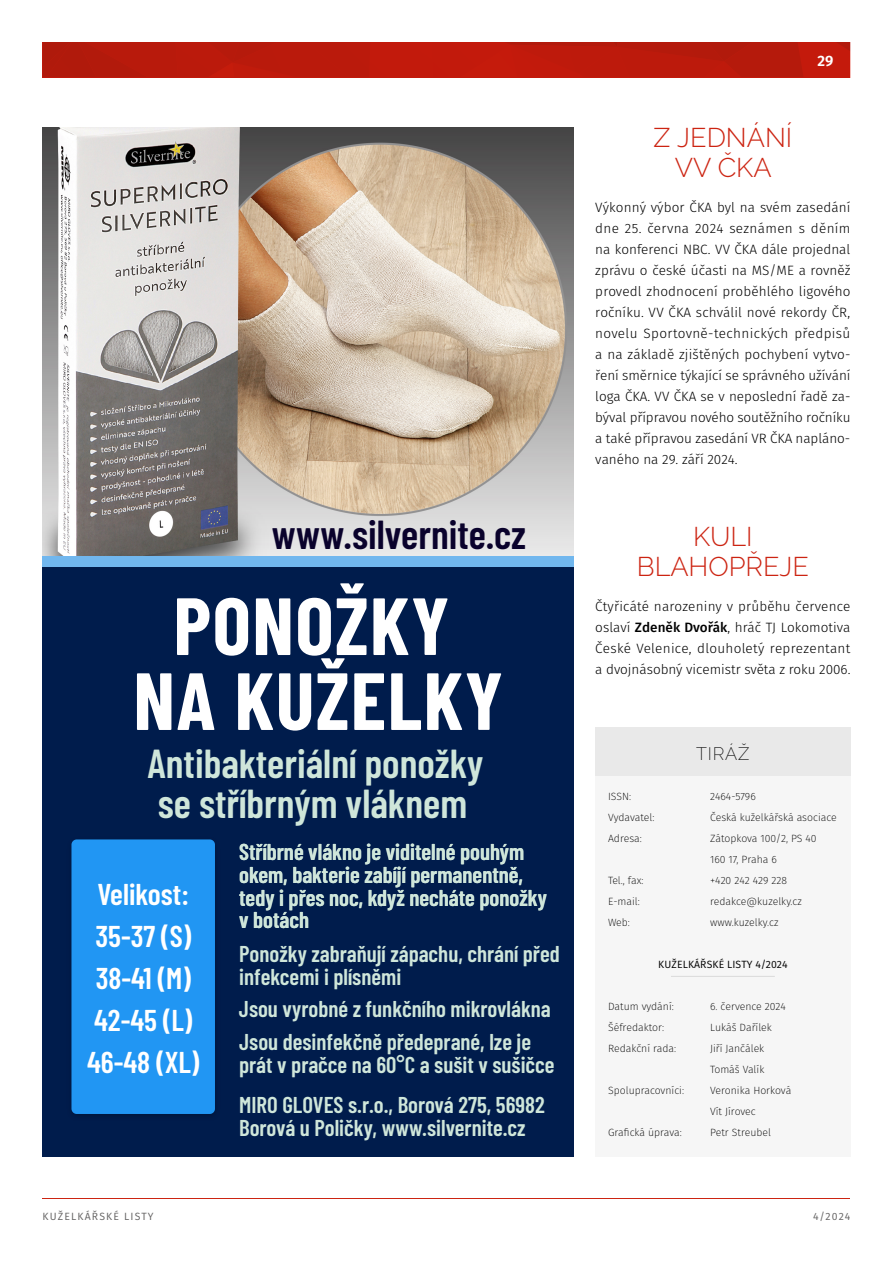
<style>
.page{position:relative;width:893px;height:1263px;background:#fff}
.page>*{position:absolute;margin:0;border:0;box-sizing:border-box;transform-origin:0 0}
.t1{font:700 80.85px/75px "Barlow Condensed";letter-spacing:.02em;color:#fff;text-align:center}
.t2{font:600 40.35px "Barlow Condensed";color:#cfe6da}
.t3{font:600 40.35px "Barlow Condensed";color:#0a022c}
.t4{font:600 30px/42px "Barlow Condensed";color:#fff;text-align:center}
.t5{font:300 27px/30px "Raleway";color:#cc2412;text-align:center}
.t6{font:600 22.8px/22.8px "Barlow Condensed";color:#cfe6da}
.t7{font:200 18px "Raleway";letter-spacing:.05em;color:#000}
.t8{font:600 15px "Fira Sans";color:#fff}
.t9{font:300 13.5px/21px "Fira Sans";color:#000;text-align:justify}
.t10{font:200 10.5px/21px "Fira Sans";color:#000}
.t11{font:10.5px "Fira Sans";letter-spacing:.11em;color:#646363}
.t12{font:10.5px "Fira Sans";letter-spacing:.01em;color:#000}
.s1{font-weight:500}
</style>
<div class="page">
<div style="left:43px;top:43px;width:807px;height:35px;background:#c21a0c"></div>
<div style="left:43px;top:42px;width:807px;height:35px;background:#c41a0c"></div>
<svg style="left:837px;top:42px;width:13px;height:9px"></svg>
<svg style="left:43px;top:42px;width:760px;height:35px"></svg>
<hr style="left:43px;top:1198px;width:807px;height:1px;background:#cc2412">
<div style="left:595px;top:776px;width:255px;height:381px;background:#f6f6f6"></div>
<hr style="left:671px;top:976px;width:104px;height:1px;background:#dadada">
<div style="left:595px;top:728px;width:255px;height:48px;background:#e9e9e9"></div>
<div style="left:43px;top:128px;width:531px;height:1029px;background:#001c4c"></div>
<img style="left:43px;top:128px;width:531px;height:428px">
<div style="left:71px;top:839px;width:144px;height:275px;background:#2196f3"></div>
<div style="left:43px;top:556px;width:531px;height:10px;background:#71b7ee"></div>
<p class="t8" style="left:817px;top:48px;width:17px">29</p>
<h2 class="t3" style="left:272px;top:506px;width:256px">www.silvernite.cz</h2>
<h1 class="t1" style="left:133px;top:584px;width:371px">PONOŽKY<br>NA KUŽELKY</h1>
<h2 class="t2" style="left:147px;top:735px;width:338px">Antibakteriální ponožky</h2>
<h2 class="t2" style="left:158px;top:775px;width:311px">se stříbrným vláknem</h2>
<h3 class="t4" style="left:87px;top:871px;width:114px">Velikost:<br>35-37 (S)<br>38-41 (M)<br>42-45 (L)<br>46-48 (XL)</h3>
<h3 class="t6" style="left:239px;top:839px;width:309px">Stříbrné vlákno je viditelné pouhým okem, bakterie zabíjí permanentně, tedy i přes noc, když necháte ponožky v botách</h3>
<h3 class="t6" style="left:239px;top:940px;width:322px">Ponožky zabraňují zápachu, chrání před infekcemi i plísněmi</h3>
<h3 class="t6" style="left:239px;top:996px;width:313px">Jsou vyrobné z funkčního mikrovlákna</h3>
<h3 class="t6" style="left:239px;top:1029px;width:317px">Jsou desinfekčně předeprané, lze je prát v pračce na 60°C a sušit v sušičce</h3>
<h3 class="t6" style="left:239px;top:1092px;width:307px">MIRO GLOVES s.r.o., Borová 275, 56982<br>Borová u Poličky, www.silvernite.cz</h3>
<h3 class="t5" style="left:653px;top:122px;width:140px">Z JEDNÁNÍ<br>VV ČKA</h3>
<p class="t9" style="left:595px;top:196px;width:257px">Výkonný výbor ČKA byl na svém zasedání dne 25. června 2024 seznámen s děním na konferenci NBC. VV ČKA dále projednal zprávu o české účasti na MS/ME a rovněž provedl zhodnocení proběhlého ligového ročníku. VV ČKA schválil nové rekordy ČR, novelu Sportovně-technických předpisů a na základě zjištěných pochybení vytvo&shy;ření směrnice týkající se správného užívání loga ČKA. VV ČKA se v neposlední řadě za&shy;býval přípravou nového soutěžního ročníku a také přípravou zasedání VR ČKA napláno&shy;vaného na 29. září 2024.</p>
<h3 class="t5" style="left:637px;top:521px;width:174px">KULI<br>BLAHOPŘEJE</h3>
<p class="t9" style="left:595px;top:595px;width:257px">Čtyřicáté narozeniny v průběhu července oslaví <span class="s1">Zdeněk Dvořák</span>, hráč TJ Lokomotiva České Velenice, dlouholetý reprezentant a dvojnásobný vicemistr světa z roku 2006.</p>
<h3 class="t7" style="left:696px;top:743px;width:55px">TIRÁŽ</h3>
<p class="t10" style="left:608px;top:785px;width:25px">ISSN:</p>
<p class="t10" style="left:710px;top:785px;width:47px">2464-5796</p>
<p class="t10" style="left:608px;top:806px;width:48px">Vydavatel:</p>
<p class="t10" style="left:710px;top:806px;width:128px">Česká kuželkářská asociace</p>
<p class="t10" style="left:608px;top:827px;width:35px">Adresa:</p>
<p class="t10" style="left:710px;top:827px;width:108px">Zátopkova 100/2, PS 40<br>160 17, Praha 6</p>
<p class="t10" style="left:608px;top:869px;width:37px">Tel., fax:</p>
<p class="t10" style="left:710px;top:869px;width:78px">+420 242 429 228</p>
<p class="t10" style="left:608px;top:890px;width:33px">E-mail:</p>
<p class="t10" style="left:710px;top:890px;width:93px">redakce@kuzelky.cz</p>
<p class="t10" style="left:608px;top:911px;width:23px">Web:</p>
<p class="t10" style="left:710px;top:911px;width:70px">www.kuzelky.cz</p>
<p class="t12" style="left:658px;top:956px;width:131px">KUŽELKÁŘSKÉ LISTY 4/2024</p>
<p class="t10" style="left:608px;top:995px;width:67px">Datum vydání:</p>
<p class="t10" style="left:710px;top:995px;width:77px">6. července 2024</p>
<p class="t10" style="left:608px;top:1016px;width:57px">Šéfredaktor:</p>
<p class="t10" style="left:710px;top:1016px;width:63px">Lukáš Dařílek</p>
<p class="t10" style="left:608px;top:1037px;width:70px">Redakční rada:</p>
<p class="t10" style="left:710px;top:1037px;width:56px">Jiří Jančálek<br>Tomáš Valík</p>
<p class="t10" style="left:608px;top:1079px;width:78px">Spolupracovníci:</p>
<p class="t10" style="left:710px;top:1079px;width:83px">Veronika Horková<br>Vít Jírovec</p>
<p class="t10" style="left:608px;top:1121px;width:75px">Grafická úprava:</p>
<p class="t10" style="left:710px;top:1121px;width:62px">Petr Streubel</p>
<p class="t11" style="left:43px;top:1208px;width:113px">KUŽELKÁŘSKÉ LISTY</p>
<p class="t11" style="left:813px;top:1208px;width:39px">4/2024</p>
</div>
